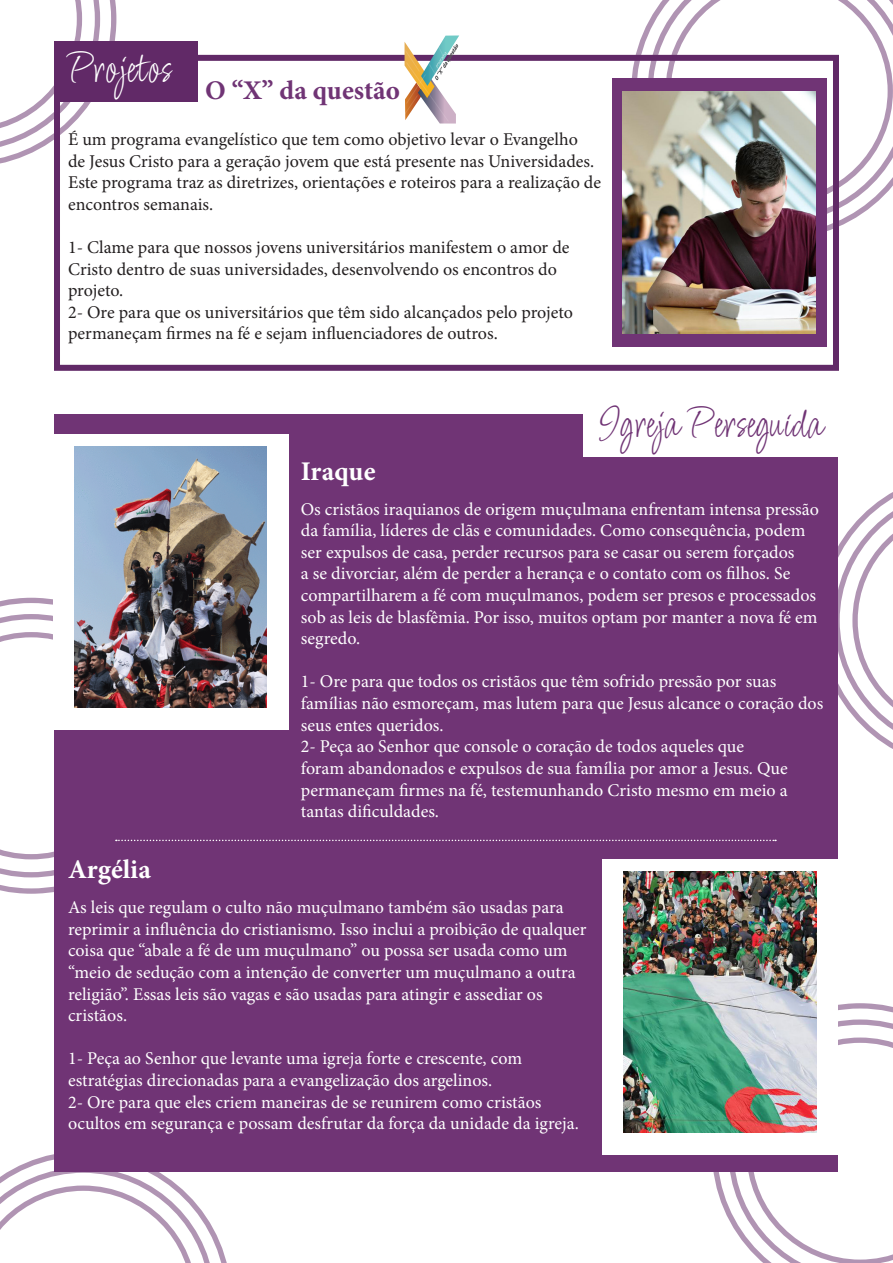
<style>
.page{position:relative;width:893px;height:1263px;background:#fff}
.page>*{position:absolute;margin:0;border:0;box-sizing:border-box;transform-origin:0 0}
.t1{font:45px "Licorice";color:#703475}
.t2{font:45px "Licorice";color:#fff}
.t3{font:700 27px "Minion Pro";color:#fff}
.t4{font:700 27px "Minion Pro";color:#703475}
.t5{font:18px/21.6px "Minion Pro";color:#fff}
.t6{font:18px/21.6px "Minion Pro";color:#231f20}
</style>
<div class="page">
<svg style="left:712px;top:1003px;width:181px;height:215px"></svg>
<svg style="left:728px;top:1019px;width:165px;height:244px"></svg>
<svg style="left:0;top:598px;width:54px;height:296px"></svg>
<svg style="left:631px;top:25px;width:215px;height:214px"></svg>
<svg style="left:647px;top:0;width:226px;height:223px"></svg>
<svg style="left:666px;top:0;width:227px;height:205px"></svg>
<svg style="left:0;top:0;width:116px;height:164px"></svg>
<svg style="left:838px;top:492px;width:55px;height:257px"></svg>
<svg style="left:0;top:1154px;width:231px;height:109px"></svg>
<div style="left:54px;top:414px;width:784px;height:757px;background:#703475"></div>
<div style="left:584px;top:396px;width:254px;height:61px;background:#fff"></div>
<div style="left:53px;top:434px;width:235px;height:295px;background:#fff"></div>
<img style="left:74px;top:447px;width:193px;height:167px">
<div style="left:603px;top:859px;width:235px;height:295px;background:#fff"></div>
<img style="left:624px;top:872px;width:193px;height:261px">
<svg style="left:0;top:614px;width:776px;height:263px"></svg>
<div style="left:54px;top:55px;width:785px;height:316px;border:6px solid #612967"></div>
<div style="left:54px;top:41px;width:144px;height:61px;background:#612967"></div>
<div style="left:612px;top:78px;width:214px;height:269px;background:#703475"></div>
<img style="left:623px;top:91px;width:193px;height:242px">
<svg style="left:405px;top:35px;width:54px;height:89px"></svg>
<p class="t2" style="left:69px;top:41px;width:104px">Projetos</p>
<p class="t6" style="left:68px;top:128px;width:535px">É um programa evangelístico que tem como objetivo levar o Evangelho<br>de Jesus Cristo para a geração jovem que está presente nas Universidades.<br>Este programa traz as diretrizes, orientações e roteiros para a realização de encontros semanais.</p>
<p class="t6" style="left:68px;top:236px;width:503px">1- Clame para que nossos jovens universitários manifestem o amor de<br>Cristo dentro de suas universidades, desenvolvendo os encontros do projeto.</p>
<p class="t6" style="left:68px;top:301px;width:506px">2- Ore para que os universitários que têm sido alcançados pelo projeto permaneçam firmes na fé e sejam influenciadores de outros.</p>
<p class="t4" style="left:205px;top:74px;width:196px">O “X” da questão</p>
<p class="t1" style="left:598px;top:396px;width:225px">Igreja Perseguida</p>
<p class="t3" style="left:301px;top:455px;width:76px">Iraque</p>
<p class="t5" style="left:301px;top:498px;width:520px">Os cristãos iraquianos de origem muçulmana enfrentam intensa pressão da família, líderes de clãs e comunidades. Como consequência, podem ser expulsos de casa, perder recursos para se casar ou serem forçados<br>a se divorciar, além de perder a herança e o contato com os filhos. Se compartilharem a fé com muçulmanos, podem ser presos e processados sob as leis de blasfêmia. Por isso, muitos optam por manter a nova fé em segredo.</p>
<p class="t5" style="left:301px;top:671px;width:524px">1- Ore para que todos os cristãos que têm sofrido pressão por suas famílias não esmoreçam, mas lutem para que Jesus alcance o coração dos seus entes queridos.</p>
<p class="t5" style="left:301px;top:736px;width:488px">2- Peça ao Senhor que console o coração de todos aqueles que foram abandonados e expulsos de sua família por amor a Jesus. Que permaneçam firmes na fé, testemunhando Cristo mesmo em meio a tantas dificuldades.</p>
<p class="t3" style="left:68px;top:854px;width:84px">Argélia</p>
<p class="t5" style="left:68px;top:897px;width:520px">As leis que regulam o culto não muçulmano também são usadas para reprimir a influência do cristianismo. Isso inclui a proibição de qualquer coisa que “abale a fé de um muçulmano” ou possa ser usada como um “meio de sedução com a intenção de converter um muçulmano a outra religião”. Essas leis são vagas e são usadas para atingir e assediar os cristãos.</p>
<p class="t5" style="left:68px;top:1048px;width:456px">1- Peça ao Senhor que levante uma igreja forte e crescente, com estratégias direcionadas para a evangelização dos argelinos.</p>
<p class="t5" style="left:68px;top:1091px;width:512px">2- Ore para que eles criem maneiras de se reunirem como cristãos ocultos em segurança e possam desfrutar da força da unidade da igreja.</p>
</div>
